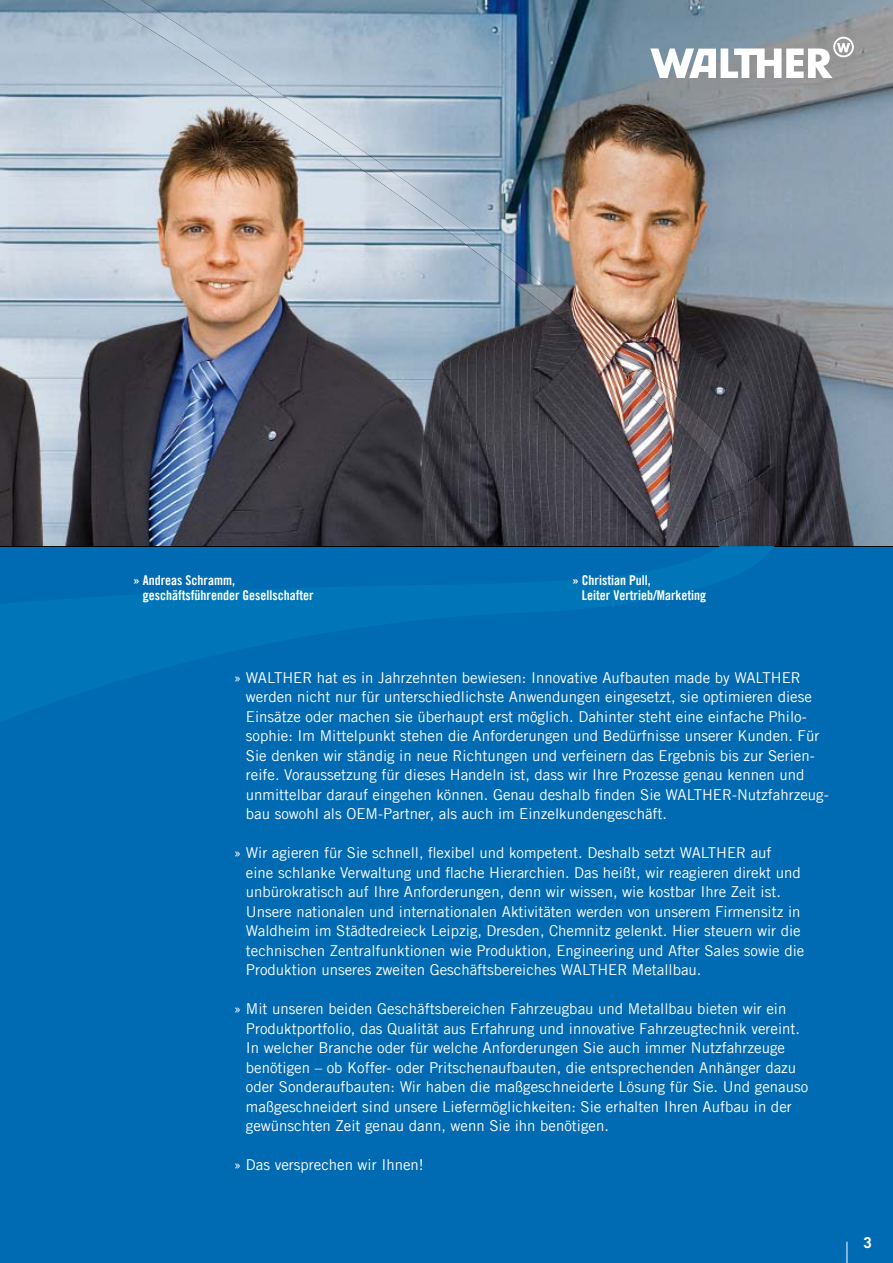
<style>
.page{position:relative;width:893px;height:1263px;background:#006ab3}
.page>*{position:absolute;margin:0;border:0;box-sizing:border-box;transform-origin:0 0}
.t1{font:15px/19.5px "Trade Gothic LT Com";color:#fff}
.t2{font:700 15px "Trade Gothic LT Com";color:#fff}
.t3{font:13.5px/15px "Trade Gothic LT Com Bd Cn 20";color:#fff}
</style>
<div class="page">
<img style="left:0;top:0;width:893px;height:546px">
<svg style="left:0;top:546px;width:774px;height:176px"></svg>
<img style="left:102px;top:0;width:114px;height:50px">
<img style="left:181px;top:49px;width:108px;height:50px">
<img style="left:258px;top:99px;width:102px;height:50px">
<img style="left:331px;top:148px;width:98px;height:51px">
<img style="left:402px;top:198px;width:95px;height:50px">
<img style="left:470px;top:248px;width:91px;height:50px">
<img style="left:535px;top:298px;width:88px;height:50px">
<img style="left:596px;top:347px;width:83px;height:51px">
<img style="left:652px;top:397px;width:78px;height:50px">
<img style="left:700px;top:447px;width:83px;height:99px">
<svg style="left:847px;top:1242px;width:1px;height:21px"></svg>
<svg style="left:650px;top:37px;width:204px;height:41px;background:#b9c0c4"></svg>
<p class="t3" style="left:143px;top:573px;width:172px;text-indent:-10px">» Andreas Schramm, geschäftsführender Gesellschafter</p>
<p class="t3" style="left:582px;top:573px;width:126px;text-indent:-10px">» Christian Pull,<br>Leiter Vertrieb/Marketing</p>
<p class="t1" style="left:246px;top:667px;width:584px;text-indent:-12px">» WALTHER hat es in Jahrzehnten bewiesen: Innovative Aufbauten made by WALTHER werden nicht nur für unterschiedlichste Anwendungen eingesetzt, sie optimieren diese Einsätze oder machen sie überhaupt erst möglich. Dahinter steht eine einfache Philo&shy;sophie: Im Mittelpunkt stehen die Anforderungen und Bedürfnisse unserer Kunden. Für Sie denken wir ständig in neue Richtungen und verfeinern das Ergebnis bis zur Serien&shy;reife. Voraussetzung für dieses Handeln ist, dass wir Ihre Prozesse genau kennen und unmittelbar darauf eingehen können. Genau deshalb finden Sie WALTHER-Nutzfahrzeug&shy;bau sowohl als OEM-Partner, als auch im Einzelkundengeschäft.</p>
<p class="t1" style="left:246px;top:843px;width:560px;text-indent:-12px">» Wir agieren für Sie schnell, flexibel und kompetent. Deshalb setzt WALTHER auf<br>eine schlanke Verwaltung und flache Hierarchien. Das heißt, wir reagieren direkt und unbürokratisch auf Ihre Anforderungen, denn wir wissen, wie kostbar Ihre Zeit ist.<br>Unsere nationalen und internationalen Aktivitäten werden von unserem Firmensitz in Waldheim im Städtedreieck Leipzig, Dresden, Chemnitz gelenkt. Hier steuern wir die technischen Zentralfunktionen wie Produktion, Engineering und After Sales sowie die Produktion unseres zweiten Geschäftsbereiches WALTHER Metallbau.</p>
<p class="t1" style="left:246px;top:999px;width:564px;text-indent:-12px">» Mit unseren beiden Geschäftsbereichen Fahrzeugbau und Metallbau bieten wir ein Produktportfolio, das Qualität aus Erfahrung und innovative Fahrzeugtechnik vereint.<br>In welcher Branche oder für welche Anforderungen Sie auch immer Nutzfahrzeuge benötigen – ob Koffer- oder Pritschenaufbauten, die entsprechenden Anhänger dazu oder Sonderaufbauten: Wir haben die maßgeschneiderte Lösung für Sie. Und genauso maßgeschneidert sind unsere Liefermöglichkeiten: Sie erhalten Ihren Aufbau in der gewünschten Zeit genau dann, wenn Sie ihn benötigen.</p>
<p class="t1" style="left:234px;top:1155px;width:191px">» Das versprechen wir Ihnen!</p>
<p class="t2" style="left:863px;top:1233px;width:10px">3</p>
</div>
